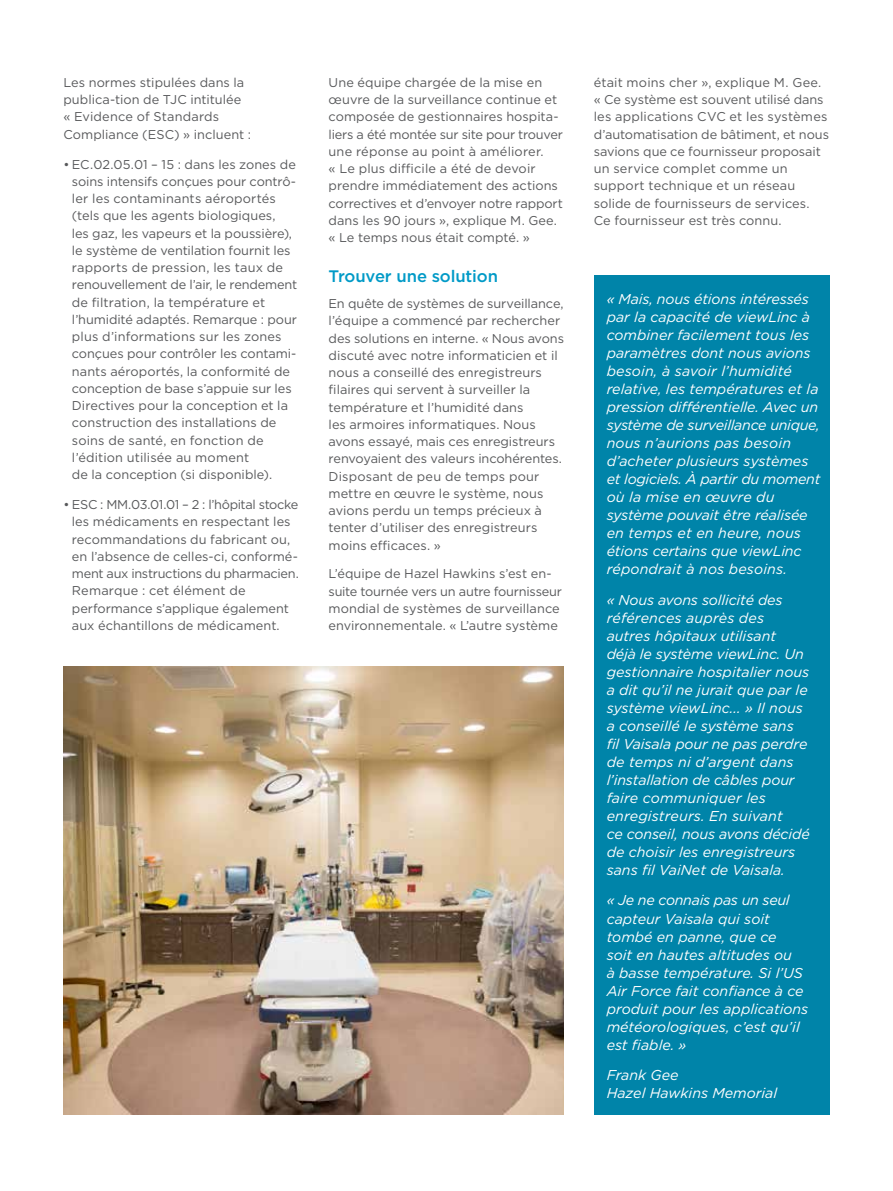
<style>
.page{position:relative;width:893px;height:1191px;background:#fff}
.page>*{position:absolute;margin:0;border:0;box-sizing:border-box;transform-origin:0 0}
.t1{font:500 16.65px "Gotham";letter-spacing:-.01em;color:#009ac7}
.t2{font:italic 14.25px/18px "Gotham";color:#fff}
.t3{font:12.75px/17.2px "Gotham";color:#58595b}
</style>
<div class="page">
<img style="left:63px;top:666px;width:501px;height:448px">
<div style="left:594px;top:275px;width:235px;height:840px;background:#0084a9"></div>
<p class="t3" style="left:63px;top:73px;width:189px">Les normes stipulées dans la publica-tion de TJC intitulée « Evidence of Standards<br>Compliance (ESC) » incluent :</p>
<p class="t3" style="left:72px;top:155px;width:227px;text-indent:-9px">• EC.02.05.01 – 15 : dans les zones de soins intensifs conçues pour contrô&shy;ler les contaminants aéroportés (tels que les agents biologiques,<br>les gaz, les vapeurs et la poussière), le système de ventilation fournit les rapports de pression, les taux de renouvellement de l’air, le rendement de filtration, la température et l’humidité adaptés. Remarque : pour plus d’informations sur les zones conçues pour contrôler les contami&shy;nants aéroportés, la conformité de conception de base s’appuie sur les Directives pour la conception et la construction des installations de soins de santé, en fonction de l’édition utilisée au moment<br>de la conception (si disponible).</p>
<p class="t3" style="left:72px;top:496px;width:228px;text-indent:-9px">• ESC : MM.03.01.01 – 2 : l’hôpital stocke les médicaments en respectant les recommandations du fabricant ou, en l’absence de celles-ci, conformé&shy;ment aux instructions du pharmacien.<br>Remarque : cet élément de performance s’applique également aux échantillons de médicament.</p>
<p class="t3" style="left:329px;top:73px;width:236px">Une équipe chargée de la mise en œuvre de la surveillance continue et composée de gestionnaires hospita&shy;liers a été montée sur site pour trouver une réponse au point à améliorer.<br>« Le plus difficile a été de devoir prendre immédiatement des actions correctives et d’envoyer notre rapport dans les 90 jours », explique M. Gee. « Le temps nous était compté. »</p>
<h1 class="t1" style="left:329px;top:265px;width:171px">Trouver une solution</h1>
<p class="t3" style="left:329px;top:295px;width:237px">En quête de systèmes de surveillance, l’équipe a commencé par rechercher des solutions en interne. « Nous avons discuté avec notre informaticien et il nous a conseillé des enregistreurs filaires qui servent à surveiller la température et l’humidité dans<br>les armoires informatiques. Nous avons essayé, mais ces enregistreurs renvoyaient des valeurs incohérentes.<br>Disposant de peu de temps pour mettre en œuvre le système, nous avions perdu un temps précieux à tenter d’utiliser des enregistreurs moins efficaces. »</p>
<p class="t3" style="left:329px;top:565px;width:235px">L’équipe de Hazel Hawkins s’est en&shy;suite tournée vers un autre fournisseur mondial de systèmes de surveillance environnementale. « L’autre système</p>
<p class="t3" style="left:594px;top:73px;width:237px">était moins cher », explique M. Gee. « Ce système est souvent utilisé dans les applications CVC et les systèmes d’automatisation de bâtiment, et nous savions que ce fournisseur proposait un service complet comme un support technique et un réseau solide de fournisseurs de services.<br>Ce fournisseur est très connu.</p>
<p class="t2" style="left:607px;top:289px;width:215px">« Mais, nous étions intéressés par la capacité de viewLinc à combiner facilement tous les paramètres dont nous avions besoin, à savoir l’humidité relative, les températures et la pression différentielle. Avec un système de surveillance unique, nous n’aurions pas besoin d’acheter plusieurs systèmes et logiciels. À partir du moment où la mise en œuvre du système pouvait être réalisée en temps et en heure, nous étions certains que viewLinc répondrait à nos besoins.</p>
<p class="t2" style="left:607px;top:590px;width:205px">« Nous avons sollicité des références auprès des autres hôpitaux utilisant<br>déjà le système viewLinc. Un gestionnaire hospitalier nous a dit qu’il ne jurait que par le système viewLinc... » Il nous a conseillé le système sans fil Vaisala pour ne pas perdre de temps ni d’argent dans l’installation de câbles pour faire communiquer les enregistreurs. En suivant<br>ce conseil, nous avons décidé de choisir les enregistreurs sans fil VaiNet de Vaisala.</p>
<p class="t2" style="left:607px;top:891px;width:203px">« Je ne connais pas un seul capteur Vaisala qui soit tombé en panne, que ce<br>soit en hautes altitudes ou<br>à basse température. Si l’US<br>Air Force fait confiance à ce produit pour les applications météorologiques, c’est qu’il est fiable. »</p>
<p class="t2" style="left:607px;top:1066px;width:172px">Frank Gee<br>Hazel Hawkins Memorial</p>
</div>
